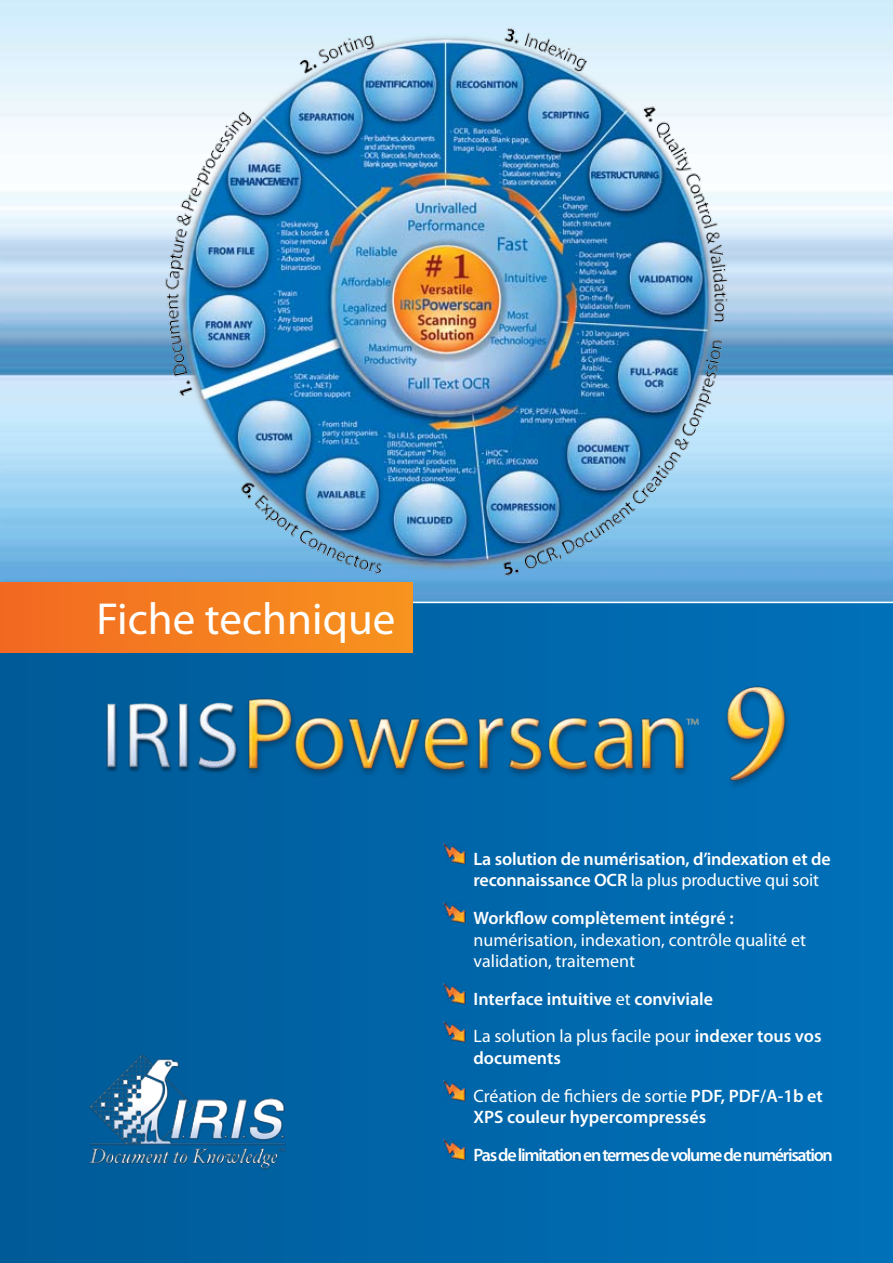
<style>
.page{position:relative;width:893px;height:1263px;background:#fff}
.page>*{position:absolute;margin:0;border:0;box-sizing:border-box;transform-origin:0 0}
.t1{font:45px "Myriad Pro";color:#fff}
.t2{font:600 18px/21.6px "Myriad Pro";letter-spacing:-.01em;color:#fff}
.t3{font:18px/21.6px "Myriad Pro";color:#fff}
.t4{font:600 18px/37.7px "Myriad Pro";letter-spacing:-.07em;color:#fff}
.s1{font-weight:400}
.s2{font-weight:600}
</style>
<div class="page">
<div style="left:0;top:578px;width:893px;height:685px;background:linear-gradient(to right,#015a96,#0070b9)"></div>
<svg style="left:0;top:0;width:893px;height:603px;background:#b9daf1"></svg>
<div style="left:0;top:583px;width:412px;height:69px;background:linear-gradient(to right,#f26922,#f7931e)"></div>
<img style="left:85px;top:1050px;width:205px;height:128px">
<img style="left:85px;top:664px;width:723px;height:139px">
<img style="left:444px;top:843px;width:21px;height:22px">
<img style="left:444px;top:903px;width:21px;height:21px">
<img style="left:444px;top:983px;width:21px;height:22px">
<img style="left:444px;top:1021px;width:21px;height:21px">
<img style="left:444px;top:1080px;width:21px;height:22px">
<img style="left:444px;top:1139px;width:21px;height:22px">
<img style="left:159px;top:22px;width:575px;height:560px">
<h1 class="t1" style="left:96px;top:594px;width:300px">Fiche technique</h1>
<p class="t2" style="left:473px;top:848px;width:359px">La solution de numérisation, d’indexation et de reconnaissance OCR <span class="s1">la plus productive qui soit</span></p>
<p class="t2" style="left:473px;top:907px;width:262px">Workflow complètement intégré :</p>
<p class="t3" style="left:473px;top:929px;width:334px">numérisation, indexation, contrôle qualité et validation, traitement</p>
<p class="t2" style="left:473px;top:980px;width:350px;line-height:37.7px">Interface intuitive <span class="s1">et</span> conviviale<br><span class="s1">La solution la plus facile pour</span> indexer tous vos</p>
<p class="t3" style="left:473px;top:1039px;width:351px;line-height:37.7px"><span class="s2">documents<br></span>Création de fichiers de sortie <span class="s2">PDF, PDF/A-1b et</span></p>
<p class="t4" style="left:473px;top:1099px;width:361px">XPS couleur hypercompressés<br>Pas de limitation en termes de volume de numérisation</p>
</div>
